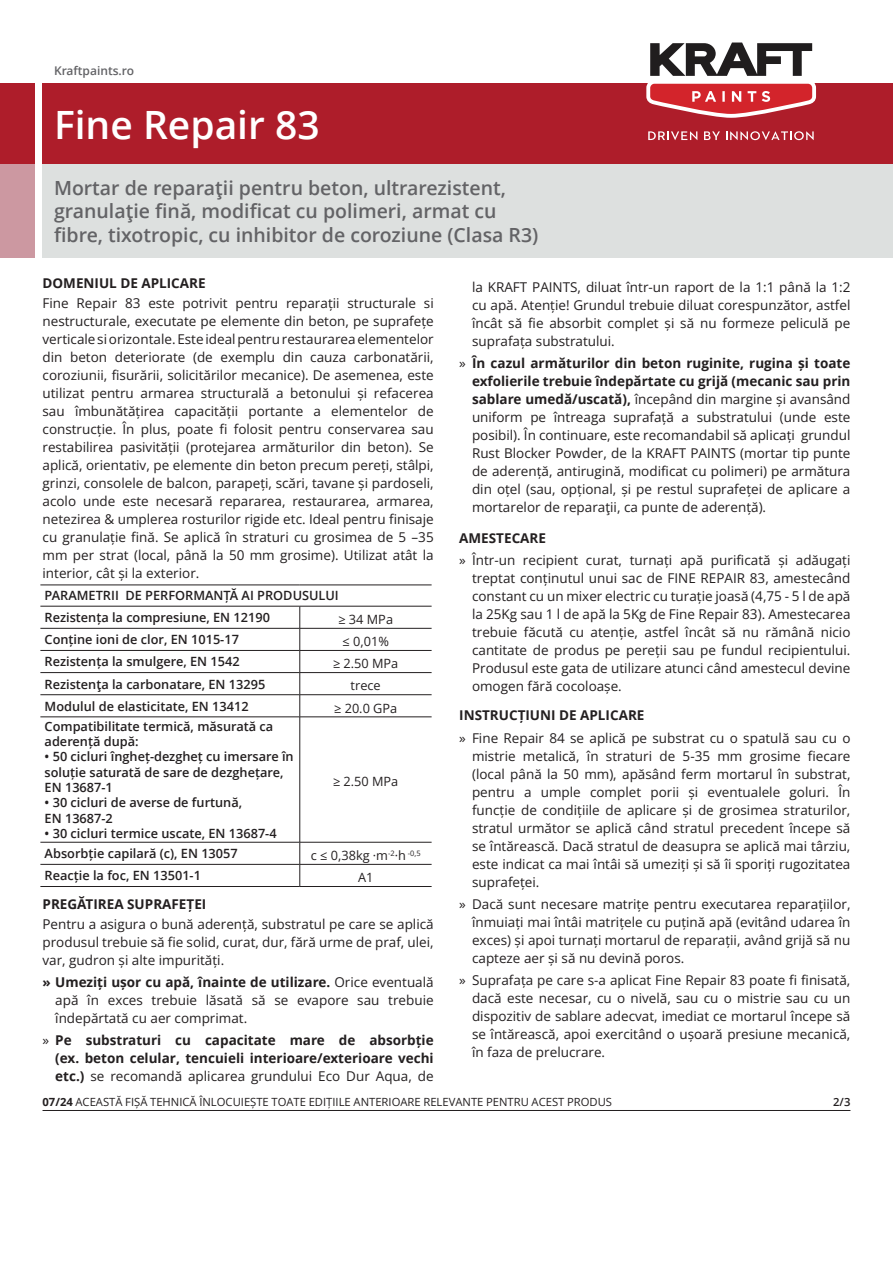
<style>
.page{position:relative;width:893px;height:1263px;background:#fff}
.page>*{position:absolute;margin:0;border:0;box-sizing:border-box;transform-origin:0 0}
.t1{font:600 39px "Open Sans";color:#fff}
.t2{font:600 19.5px/23.4px "Open Sans";color:#636366}
.t3{font:13.5px/18px "Open Sans";color:#231f20;text-align:justify}
.t4{font:700 13.5px/18px "Open Sans";color:#231f20;text-align:justify}
.t5{font:600 12.75px/15.3px "Open Sans";color:#231f20}
.t6{font:12.75px "Open Sans";color:#231f20}
.t7{font:600 12px "Open Sans";color:#636366}
.t8{font:11.25px "Open Sans";color:#231f20}
.t9{font:600 11.25px "Open Sans";color:#231f20}
.s1{font-weight:700}
.s2{font-weight:400}
</style>
<div class="page">
<div style="left:43px;top:83px;width:850px;height:81px;background:#ae1d2a"></div>
<div style="left:0;top:83px;width:34px;height:81px;background:#ae1d2a"></div>
<div style="left:43px;top:164px;width:850px;height:94px;background:#dde0df"></div>
<div style="left:0;top:164px;width:34px;height:94px;background:#cc98a1"></div>
<svg style="left:646px;top:43px;width:171px;height:75px"></svg>
<svg style="left:648px;top:131px;width:49px;height:9px"></svg>
<svg style="left:704px;top:131px;width:16px;height:9px"></svg>
<svg style="left:726px;top:131px;width:88px;height:9px"></svg>
<hr style="left:43px;top:1110px;width:807px;height:1px;background:#231f20">
<hr style="left:40px;top:606px;width:260px;height:1px;background:#231f20">
<hr style="left:300px;top:606px;width:132px;height:1px;background:#231f20">
<hr style="left:40px;top:628px;width:260px;height:1px;background:#231f20">
<hr style="left:300px;top:628px;width:132px;height:1px;background:#231f20">
<hr style="left:40px;top:650px;width:260px;height:1px;background:#231f20">
<hr style="left:300px;top:650px;width:132px;height:1px;background:#231f20">
<hr style="left:40px;top:672px;width:260px;height:1px;background:#231f20">
<hr style="left:300px;top:672px;width:132px;height:1px;background:#231f20">
<hr style="left:40px;top:694px;width:260px;height:1px;background:#231f20">
<hr style="left:300px;top:694px;width:132px;height:1px;background:#231f20">
<svg style="left:300px;top:606px;width:1px;height:111px"></svg>
<hr style="left:40px;top:717px;width:260px;height:1px;background:#231f20">
<hr style="left:300px;top:717px;width:132px;height:1px;background:#231f20">
<hr style="left:300px;top:717px;width:1px;height:125px;background:#231f20">
<hr style="left:40px;top:842px;width:260px;height:1px;background:#231f20">
<hr style="left:300px;top:842px;width:132px;height:1px;background:#231f20">
<hr style="left:40px;top:864px;width:260px;height:1px;background:#231f20">
<hr style="left:300px;top:864px;width:132px;height:1px;background:#231f20">
<svg style="left:300px;top:842px;width:1px;height:44px"></svg>
<hr style="left:40px;top:886px;width:260px;height:1px;background:#231f20">
<hr style="left:300px;top:886px;width:132px;height:1px;background:#231f20">
<hr style="left:40px;top:585px;width:260px;height:1px;background:#231f20">
<hr style="left:300px;top:585px;width:132px;height:1px;background:#231f20">
<p class="t7" style="left:54px;top:62px;width:82px">Kraftpaints.ro</p>
<h1 class="t1" style="left:54px;top:98px;width:267px">Fine Repair 83</h1>
<h2 class="t2" style="left:54px;top:176px;width:486px">Mortar de reparaţii pentru beton, ultrarezistent, granulaţie fină, modificat cu polimeri, armat cu fibre, tixotropic, cu inhibitor de coroziune (Clasa R3)</h2>
<p class="t4" style="left:43px;top:274px;width:165px">DOMENIUL DE APLICARE</p>
<p class="t3" style="left:43px;top:294px;width:393px">Fine Repair 83 este potrivit pentru reparații structurale si nestructurale, executate pe elemente din beton, pe suprafețe verticale si orizontale. Este ideal pentru restaurarea elementelor din beton deteriorate (de exemplu din cauza carbonatării, coroziunii, fisurării, solicitărilor mecanice). De asemenea, este utilizat pentru armarea structurală a betonului și refacerea sau îmbunătățirea capacității portante a elementelor de construcție. În plus, poate fi folosit pentru conservarea sau restabilirea pasivității (protejarea armăturilor din beton). Se aplică, orientativ, pe elemente din beton precum pereți, stâlpi, grinzi, consolele de balcon, parapeți, scări, tavane și pardoseli, acolo unde este necesară repararea, restaurarea, armarea, netezirea &amp; umplerea rosturilor rigide etc. Ideal pentru finisaje cu granulație fină. Se aplică în straturi cu grosimea de 5 –35 mm per strat (local, până la 50 mm grosime). Utilizat atât la interior, cât și la exterior.</p>
<p class="t5" style="left:45px;top:585px;width:296px;line-height:21.8px">PARAMETRII DE PERFORMANȚĂ AI PRODUSULUI<br>Rezistența la compresiune, ΕΝ 12190</p>
<p class="t6" style="left:338px;top:611px;width:56px">≥ 34 MPa</p>
<p class="t5" style="left:45px;top:632px;width:196px">Conține ioni de clor, ΕN 1015-17</p>
<p class="t6" style="left:343px;top:633px;width:48px">≤ 0,01%</p>
<p class="t5" style="left:45px;top:654px;width:196px">Rezistența la smulgere, EN 1542</p>
<p class="t6" style="left:333px;top:655px;width:67px">≥ 2.50 MPa</p>
<p class="t5" style="left:45px;top:676px;width:222px">Rezistenţa la carbonatare, ΕΝ 13295</p>
<p class="t6" style="left:351px;top:677px;width:32px">trece</p>
<p class="t5" style="left:45px;top:698px;width:205px">Modulul de elasticitate, ΕΝ 13412</p>
<p class="t6" style="left:334px;top:699px;width:65px">≥ 20.0 GPa</p>
<p class="t5" style="left:45px;top:718px;width:230px">Compatibilitate termică, măsurată ca aderență după:</p>
<p class="t5" style="left:45px;top:749px;width:251px">• 50 cicluri îngheț-dezgheț cu imersare în soluție saturată de sare de dezghețare,<br>EN 13687-1</p>
<p class="t5" style="left:45px;top:795px;width:199px">• 30 cicluri de averse de furtună,<br>EN 13687-2</p>
<p class="t5" style="left:45px;top:825px;width:234px">• 30 cicluri termice uscate, EN 13687-4</p>
<p class="t6" style="left:333px;top:773px;width:67px">≥ 2.50 MPa</p>
<p class="t5" style="left:45px;top:846px;width:195px">Absorbție capilară (c), ΕΝ 13057</p>
<p class="t6" style="left:311px;top:847px;width:111px">c ≤ 0,38kg ·m<sup>-2</sup>·h <sup>-0,5</sup></p>
<p class="t5" style="left:45px;top:868px;width:158px">Reacție la foc, ΕΝ 13501-1</p>
<p class="t6" style="left:358px;top:869px;width:17px">A1</p>
<p class="t4" style="left:43px;top:894px;width:165px">PREGĂTIREA SUPRAFEȚEI</p>
<p class="t3" style="left:43px;top:914px;width:393px">Pentru a asigura o bună aderență, substratul pe care se aplică produsul trebuie să fie solid, curat, dur, fără urme de praf, ulei, var, gudron și alte impurități.</p>
<p class="t3" style="left:55px;top:973px;width:380px;text-indent:-13px"><span class="s1">» Umeziți ușor cu apă, înainte de utilizare.</span> Orice eventuală apă în exces trebuie lăsată să se evapore sau trebuie îndepărtată cu aer comprimat.</p>
<p class="t4" style="left:55px;top:1031px;width:380px;text-indent:-13px"><span class="s2">»</span> Pe substraturi cu capacitate mare de absorbție (ex. beton celular, tencuieli interioare/exterioare vechi etc.) <span class="s2">se recomandă aplicarea grundului Eco Dur Aqua, de</span></p>
<p class="t3" style="left:472px;top:278px;width:380px">la KRAFT PAINTS, diluat într-un raport de la 1:1 până la 1:2 cu apă. Atenție! Grundul trebuie diluat corespunzător, astfel încât să fie absorbit complet și să nu formeze peliculă pe suprafața substratului.</p>
<p class="t3" style="left:472px;top:354px;width:380px;text-indent:-13px">» <span class="s1">În cazul armăturilor din beton ruginite, rugina și toate exfolierile trebuie îndepărtate cu grijă (mecanic sau prin sablare umedă/uscată),</span> începând din margine și avansând uniform pe întreaga suprafață a substratului (unde este posibil). În continuare, este recomandabil să aplicați grundul Rust Blocker Powder, de la KRAFT PAINTS (mortar tip punte de aderență, antirugină, modificat cu polimeri) pe armătura din oțel (sau, opțional, și pe restul suprafeței de aplicare a mortarelor de reparaţii, ca punte de aderență).</p>
<p class="t4" style="left:459px;top:529px;width:88px">AMESTECARE</p>
<p class="t3" style="left:472px;top:551px;width:380px;text-indent:-13px">» Într-un recipient curat, turnați apă purificată și adăugați treptat conținutul unui sac de FINE REPAIR 83, amestecând constant cu un mixer electric cu turație joasă (4,75 - 5 l de apă la 25Kg sau 1 l de apă la 5Kg de Fine Repair 83). Amestecarea trebuie făcută cu atenție, astfel încât să nu rămână nicio cantitate de produs pe pereții sau pe fundul recipientului.<br>Produsul este gata de utilizare atunci când amestecul devine omogen fără cocoloașe.</p>
<p class="t4" style="left:459px;top:706px;width:187px">INSTRUCȚIUNI DE APLICARE</p>
<p class="t3" style="left:472px;top:728px;width:380px;text-indent:-13px">» Fine Repair 84 se aplică pe substrat cu o spatulă sau cu o mistrie metalică, în straturi de 5-35 mm grosime fiecare (local până la 50 mm), apăsând ferm mortarul în substrat, pentru a umple complet porii și eventualele goluri. În funcție de condițiile de aplicare și de grosimea straturilor, stratul următor se aplică când stratul precedent începe să se întărească. Dacă stratul de deasupra se aplică mai târziu, este indicat ca mai întâi să umeziți și să îi sporiți rugozitatea suprafeței.</p>
<p class="t3" style="left:472px;top:895px;width:380px;text-indent:-13px">» Dacă sunt necesare matrițe pentru executarea reparațiilor, înmuiați mai întâi matrițele cu puțină apă (evitând udarea în exces) și apoi turnați mortarul de reparații, având grijă să nu capteze aer și să nu devină poros.</p>
<p class="t3" style="left:472px;top:971px;width:380px;text-indent:-13px">» Suprafața pe care s-a aplicat Fine Repair 83 poate fi finisată, dacă este necesar, cu o nivelă, sau cu o mistrie sau cu un dispozitiv de sablare adecvat, imediat ce mortarul începe să se întărească, apoi exercitând o ușoară presiune mecanică, în faza de prelucrare.</p>
<p class="t8" style="left:43px;top:1094px;width:571px"><span class="s1">07/24</span> ACEASTĂ FIȘĂ TEHNICĂ ÎNLOCUIEȘTE TOATE EDIȚIILE ANTERIOARE RELEVANTE PENTRU ACEST PRODUS</p>
<p class="t9" style="left:833px;top:1094px;width:19px">2/3</p>
</div>
